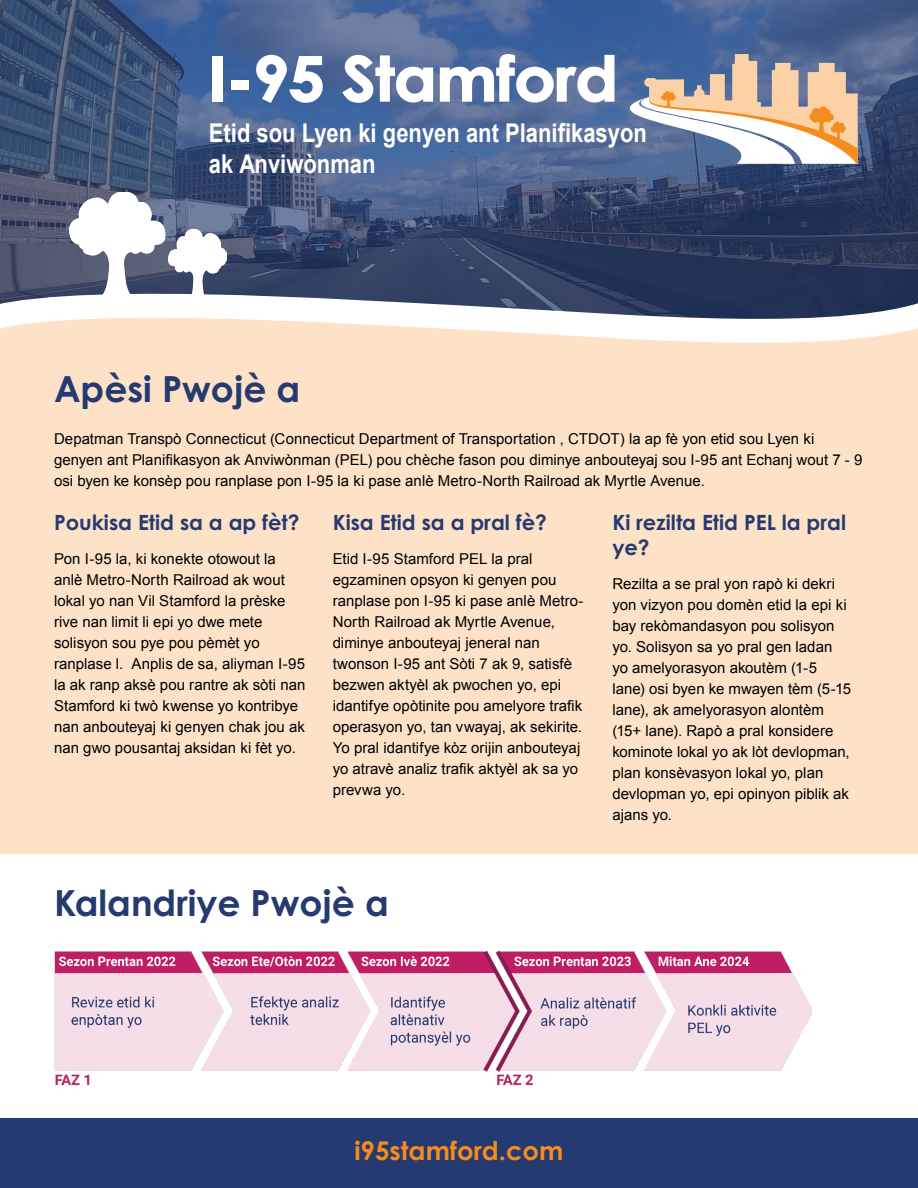
<style>
.page{position:relative;width:918px;height:1188px;background:#fff}
.page>*{position:absolute;margin:0;border:0;box-sizing:border-box;transform-origin:0 0}
.t1{font:700 36px "Century Gothic Pro";color:#253a70}
.t2{font:700 25.95px/31px "Arial";color:#fff;scale:.85 1}
.t3{font:700 25.8px "Century Gothic Pro";color:#f68b1f}
.t4{font:700 21px/25.2px "Century Gothic Pro";color:#253a70}
.t5{font:15px/21px "Arial";color:#000}
</style>
<div class="page">
<div style="left:0;top:255px;width:918px;height:598px;background:#fde2c7"></div>
<div style="left:0;top:1119px;width:918px;height:69px;background:#253a70"></div>
<svg style="left:0;top:0;width:918px;height:276px;background:#3e537b"></svg>
<img style="left:70px;top:192px;width:156px;height:84px">
<svg style="left:0;top:276px;width:918px;height:67px"></svg>
<div style="left:213px;top:56px;width:10px;height:46px;background:#fff"></div>
<div style="left:231px;top:80px;width:18px;height:9px;background:#fff"></div>
<svg style="left:256px;top:55px;width:67px;height:48px"></svg>
<svg style="left:342px;top:55px;width:91px;height:48px"></svg>
<svg style="left:440px;top:54px;width:418px;height:110px"></svg>
<img style="left:54px;top:950px;width:758px;height:136px">
<h2 class="t2" style="left:209px;top:118px;width:517px">Etid sou Lyen ki genyen ant Planifikasyon ak Anviwònman</h2>
<h1 class="t1" style="left:54px;top:367px;width:248px">Apèsi Pwojè a</h1>
<p class="t5" style="left:54px;top:428px;width:810px">Depatman Transpò Connecticut (Connecticut Department of Transportation , CTDOT) la ap fè yon etid sou Lyen ki genyen ant Planifikasyon ak Anviwònman (PEL) pou chèche fason pou diminye anbouteyaj sou I-95 ant Echanj wout 7 - 9 osi byen ke konsèp pou ranplase pon I-95 la ki pase anlè Metro-North Railroad ak Myrtle Avenue.</p>
<h3 class="t4" style="left:54px;top:509px;width:247px">Poukisa Etid sa a ap fèt?</h3>
<p class="t5" style="left:54px;top:548px;width:253px">Pon I-95 la, ki konekte otowout la anlè Metro-North Railroad ak wout lokal yo nan Vil Stamford la prèske rive nan limit li epi yo dwe mete solisyon sou pye pou pèmèt yo ranplase l. Anplis de sa, aliyman I-95 la ak ranp aksè pou rantre ak sòti nan Stamford ki twò kwense yo kontribye nan anbouteyaj ki genyen chak jou ak nan gwo pousantaj aksidan ki fèt yo.</p>
<h3 class="t4" style="left:333px;top:509px;width:216px">Kisa Etid sa a pral fè?</h3>
<p class="t5" style="left:333px;top:548px;width:252px">Etid I-95 Stamford PEL la pral egzaminen opsyon ki genyen pou ranplase pon I-95 ki pase anlè Metro-North Railroad ak Myrtle Avenue, diminye anbouteyaj jeneral nan twonson I-95 ant Sòti 7 ak 9, satisfè bezwen aktyèl ak pwochen yo, epi idantifye opòtinite pou amelyore trafik operasyon yo, tan vwayaj, ak sekirite.<br>Yo pral idantifye kòz orijin anbouteyaj yo atravè analiz trafik aktyèl ak sa yo prevwa yo.</p>
<h1 class="t1" style="left:54px;top:881px;width:336px">Kalandriye Pwojè a</h1>
<h3 class="t4" style="left:612px;top:509px;width:235px">Ki rezilta Etid PEL la pral ye?</h3>
<p class="t5" style="left:612px;top:574px;width:240px">Rezilta a se pral yon rapò ki dekri yon vizyon pou domèn etid la epi ki bay rekòmandasyon pou solisyon yo. Solisyon sa yo pral gen ladan yo amelyorasyon akoutèm (1-5 lane) osi byen ke mwayen tèm (5-15 lane), ak amelyorasyon alontèm (15+ lane). Rapò a pral konsidere kominote lokal yo ak lòt devlopman, plan konsèvasyon lokal yo, plan devlopman yo, epi opinyon piblik ak ajans yo.</p>
<h3 class="t3" style="left:354px;top:1134px;width:210px">i95stamford.com</h3>
</div>
